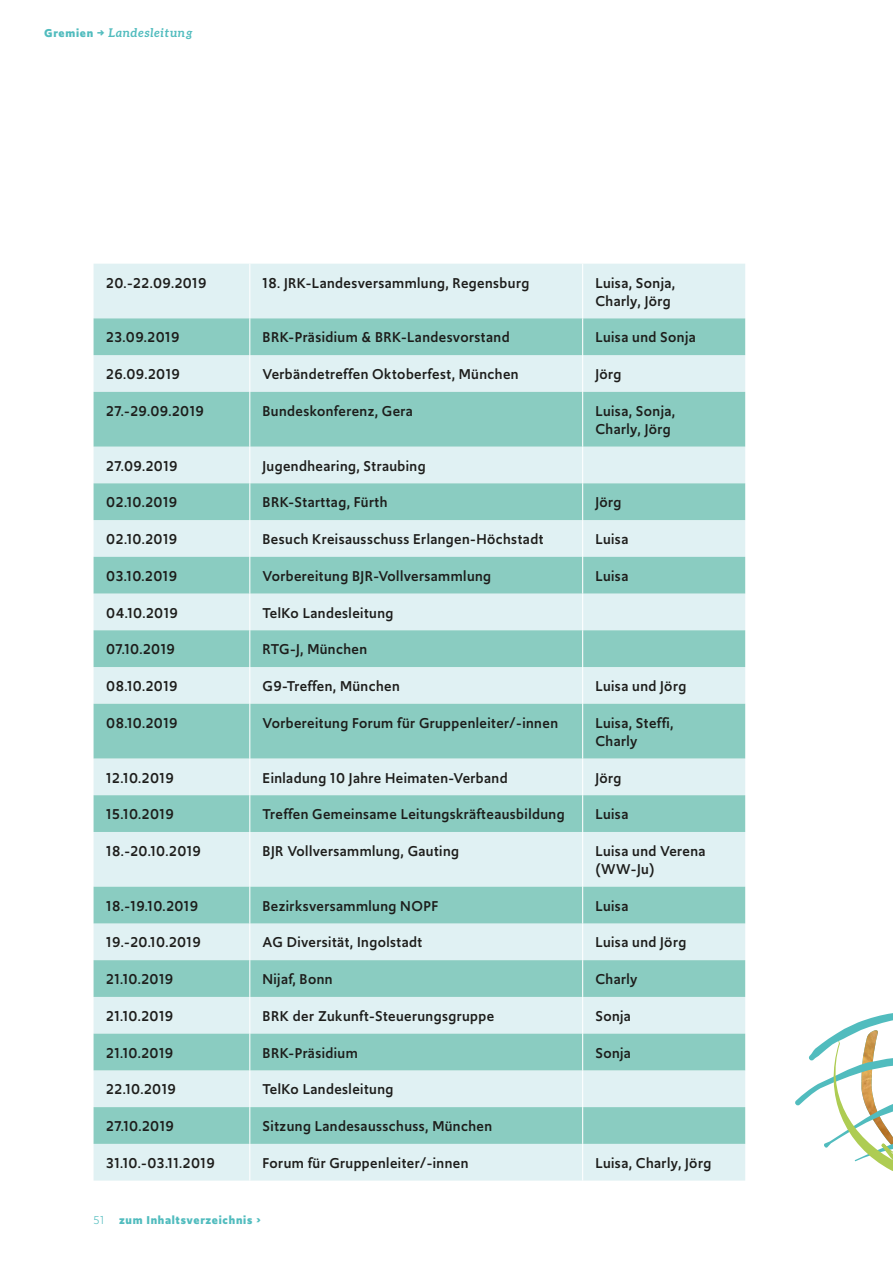
<style>
.page{position:relative;width:893px;height:1263px;background:#fff}
.page>*{position:absolute;margin:0;border:0;box-sizing:border-box;transform-origin:0 0}
.t1{font:500 15px/18px "Upgrade";letter-spacing:.03em;color:#1d1d1b}
.t2{font:700 12px "Upgrade";letter-spacing:.06em;color:#51bcbe}
.t3{font:italic 700 12px "Aleo";letter-spacing:.06em;color:#51bcbe}
.s1{font-family:"Upgrade";font-style:normal}
.s2{font-family:"IBM Plex Mono";font-style:normal}
.s3{font-weight:400}
</style>
<div class="page">
<svg style="left:795px;top:1013px;width:98px;height:158px"></svg>
<div style="left:94px;top:264px;width:651px;height:916px;background:#e0f1f3"></div>
<svg style="left:94px;top:318px;width:651px;height:826px;background:#b2ddd8"></svg>
<hr style="left:249px;top:264px;width:1px;height:54px;background:#fff">
<hr style="left:582px;top:264px;width:1px;height:54px;background:#fff">
<hr style="left:249px;top:318px;width:1px;height:37px;background:#fff">
<hr style="left:582px;top:318px;width:1px;height:37px;background:#fff">
<hr style="left:249px;top:355px;width:1px;height:37px;background:#fff">
<hr style="left:582px;top:355px;width:1px;height:37px;background:#fff">
<hr style="left:249px;top:392px;width:1px;height:55px;background:#fff">
<hr style="left:582px;top:392px;width:1px;height:55px;background:#fff">
<hr style="left:249px;top:447px;width:1px;height:36px;background:#fff">
<hr style="left:582px;top:447px;width:1px;height:36px;background:#fff">
<hr style="left:249px;top:483px;width:1px;height:37px;background:#fff">
<hr style="left:582px;top:483px;width:1px;height:37px;background:#fff">
<hr style="left:249px;top:520px;width:1px;height:37px;background:#fff">
<hr style="left:582px;top:520px;width:1px;height:37px;background:#fff">
<hr style="left:249px;top:557px;width:1px;height:36px;background:#fff">
<hr style="left:582px;top:557px;width:1px;height:36px;background:#fff">
<hr style="left:249px;top:593px;width:1px;height:37px;background:#fff">
<hr style="left:582px;top:593px;width:1px;height:37px;background:#fff">
<hr style="left:249px;top:630px;width:1px;height:37px;background:#fff">
<hr style="left:582px;top:630px;width:1px;height:37px;background:#fff">
<hr style="left:249px;top:667px;width:1px;height:37px;background:#fff">
<hr style="left:582px;top:667px;width:1px;height:37px;background:#fff">
<hr style="left:249px;top:704px;width:1px;height:54px;background:#fff">
<hr style="left:582px;top:704px;width:1px;height:54px;background:#fff">
<hr style="left:249px;top:758px;width:1px;height:37px;background:#fff">
<hr style="left:582px;top:758px;width:1px;height:37px;background:#fff">
<hr style="left:249px;top:795px;width:1px;height:37px;background:#fff">
<hr style="left:582px;top:795px;width:1px;height:37px;background:#fff">
<hr style="left:249px;top:832px;width:1px;height:55px;background:#fff">
<hr style="left:582px;top:832px;width:1px;height:55px;background:#fff">
<hr style="left:249px;top:887px;width:1px;height:36px;background:#fff">
<hr style="left:582px;top:887px;width:1px;height:36px;background:#fff">
<hr style="left:249px;top:923px;width:1px;height:37px;background:#fff">
<hr style="left:582px;top:923px;width:1px;height:37px;background:#fff">
<hr style="left:249px;top:960px;width:1px;height:37px;background:#fff">
<hr style="left:582px;top:960px;width:1px;height:37px;background:#fff">
<hr style="left:249px;top:997px;width:1px;height:37px;background:#fff">
<hr style="left:582px;top:997px;width:1px;height:37px;background:#fff">
<hr style="left:249px;top:1034px;width:1px;height:36px;background:#fff">
<hr style="left:582px;top:1034px;width:1px;height:36px;background:#fff">
<hr style="left:249px;top:1070px;width:1px;height:37px;background:#fff">
<hr style="left:582px;top:1070px;width:1px;height:37px;background:#fff">
<hr style="left:249px;top:1107px;width:1px;height:37px;background:#fff">
<hr style="left:582px;top:1107px;width:1px;height:37px;background:#fff">
<hr style="left:249px;top:1144px;width:1px;height:36px;background:#fff">
<hr style="left:582px;top:1144px;width:1px;height:36px;background:#fff">
<p class="t3" style="left:44px;top:26px;width:150px"><span class="s1">Gremien</span> <span class="s2">→</span> Landesleitung</p>
<p class="t1" style="left:106px;top:274px;width:102px">20.-22.09.2019</p>
<p class="t1" style="left:263px;top:274px;width:268px">18. JRK-Landesversammlung, Regensburg</p>
<p class="t1" style="left:595px;top:274px;width:81px">Luisa, Sonja,<br>Charly, Jörg</p>
<p class="t1" style="left:106px;top:328px;width:75px">23.09.2019</p>
<p class="t1" style="left:263px;top:328px;width:249px">BRK-Präsidium &amp; BRK-Landesvorstand</p>
<p class="t1" style="left:595px;top:328px;width:102px">Luisa und Sonja</p>
<p class="t1" style="left:106px;top:365px;width:75px">26.09.2019</p>
<p class="t1" style="left:263px;top:365px;width:258px">Verbändetreffen Oktoberfest, München</p>
<p class="t1" style="left:595px;top:365px;width:27px">Jörg</p>
<p class="t1" style="left:106px;top:402px;width:99px">27.-29.09.2019</p>
<p class="t1" style="left:263px;top:402px;width:152px">Bundeskonferenz, Gera</p>
<p class="t1" style="left:595px;top:402px;width:81px">Luisa, Sonja,<br>Charly, Jörg</p>
<p class="t1" style="left:106px;top:457px;width:73px">27.09.2019</p>
<p class="t1" style="left:263px;top:457px;width:165px">Jugendhearing, Straubing</p>
<p class="t1" style="left:106px;top:493px;width:72px">02.10.2019</p>
<p class="t1" style="left:263px;top:493px;width:126px">BRK-Starttag, Fürth</p>
<p class="t1" style="left:595px;top:493px;width:27px">Jörg</p>
<p class="t1" style="left:106px;top:530px;width:72px">02.10.2019</p>
<p class="t1" style="left:263px;top:530px;width:282px">Besuch Kreisausschuss Erlangen-Höchstadt</p>
<p class="t1" style="left:595px;top:530px;width:34px">Luisa</p>
<p class="t1" style="left:106px;top:567px;width:72px">03.10.2019</p>
<p class="t1" style="left:263px;top:567px;width:230px">Vorbereitung BJR-Vollversammlung</p>
<p class="t1" style="left:595px;top:567px;width:34px">Luisa</p>
<p class="t1" style="left:106px;top:604px;width:73px">04.10.2019</p>
<p class="t1" style="left:263px;top:604px;width:132px">TelKo Landesleitung</p>
<p class="t1" style="left:106px;top:640px;width:70px">07.10.2019</p>
<p class="t1" style="left:263px;top:640px;width:106px">RTG-J, München</p>
<p class="t1" style="left:106px;top:677px;width:73px">08.10.2019</p>
<p class="t1" style="left:263px;top:677px;width:139px">G9-Treffen, München</p>
<p class="t1" style="left:595px;top:677px;width:92px">Luisa und Jörg</p>
<p class="t1" style="left:106px;top:714px;width:73px">08.10.2019</p>
<p class="t1" style="left:263px;top:714px;width:297px">Vorbereitung Forum für Gruppenleiter/-innen</p>
<p class="t1" style="left:595px;top:714px;width:79px">Luisa, Steffi,<br>Charly</p>
<p class="t1" style="left:106px;top:768px;width:69px">12.10.2019</p>
<p class="t1" style="left:263px;top:768px;width:247px">Einladung 10 Jahre Heimaten-Verband</p>
<p class="t1" style="left:595px;top:768px;width:27px">Jörg</p>
<p class="t1" style="left:106px;top:805px;width:69px">15.10.2019</p>
<p class="t1" style="left:263px;top:805px;width:303px">Treffen Gemeinsame Leitungskräfteausbildung</p>
<p class="t1" style="left:595px;top:805px;width:34px">Luisa</p>
<p class="t1" style="left:106px;top:842px;width:96px">18.-20.10.2019</p>
<p class="t1" style="left:263px;top:842px;width:198px">BJR Vollversammlung, Gauting</p>
<p class="t1" style="left:595px;top:842px;width:112px">Luisa und Verena (WW-Ju)</p>
<p class="t1" style="left:106px;top:897px;width:93px">18.-19.10.2019</p>
<p class="t1" style="left:263px;top:897px;width:177px">Bezirksversammlung NOPF</p>
<p class="t1" style="left:595px;top:897px;width:34px">Luisa</p>
<p class="t1" style="left:106px;top:933px;width:96px">19.-20.10.2019</p>
<p class="t1" style="left:263px;top:933px;width:161px">AG Diversität, Ingolstadt</p>
<p class="t1" style="left:595px;top:933px;width:92px">Luisa und Jörg</p>
<p class="t1" style="left:106px;top:970px;width:69px">21.10.2019</p>
<p class="t1" style="left:263px;top:970px;width:71px">Nijaf, Bonn</p>
<p class="t1" style="left:595px;top:970px;width:44px">Charly</p>
<p class="t1" style="left:106px;top:1007px;width:69px">21.10.2019</p>
<p class="t1" style="left:263px;top:1007px;width:233px">BRK der Zukunft-Steuerungsgruppe</p>
<p class="t1" style="left:595px;top:1007px;width:37px">Sonja</p>
<p class="t1" style="left:106px;top:1044px;width:69px">21.10.2019</p>
<p class="t1" style="left:263px;top:1044px;width:97px">BRK-Präsidium</p>
<p class="t1" style="left:595px;top:1044px;width:37px">Sonja</p>
<p class="t1" style="left:106px;top:1080px;width:71px">22.10.2019</p>
<p class="t1" style="left:263px;top:1080px;width:132px">TelKo Landesleitung</p>
<p class="t1" style="left:106px;top:1117px;width:69px">27.10.2019</p>
<p class="t1" style="left:263px;top:1117px;width:231px">Sitzung Landesausschuss, München</p>
<p class="t1" style="left:106px;top:1154px;width:110px">31.10.-03.11.2019</p>
<p class="t1" style="left:263px;top:1154px;width:207px">Forum für Gruppenleiter/-innen</p>
<p class="t1" style="left:595px;top:1154px;width:117px">Luisa, Charly, Jörg</p>
<p class="t2" style="left:94px;top:1212px;width:169px"><span class="s3">51</span> zum Inhaltsverzeichnis ›</p>
</div>
